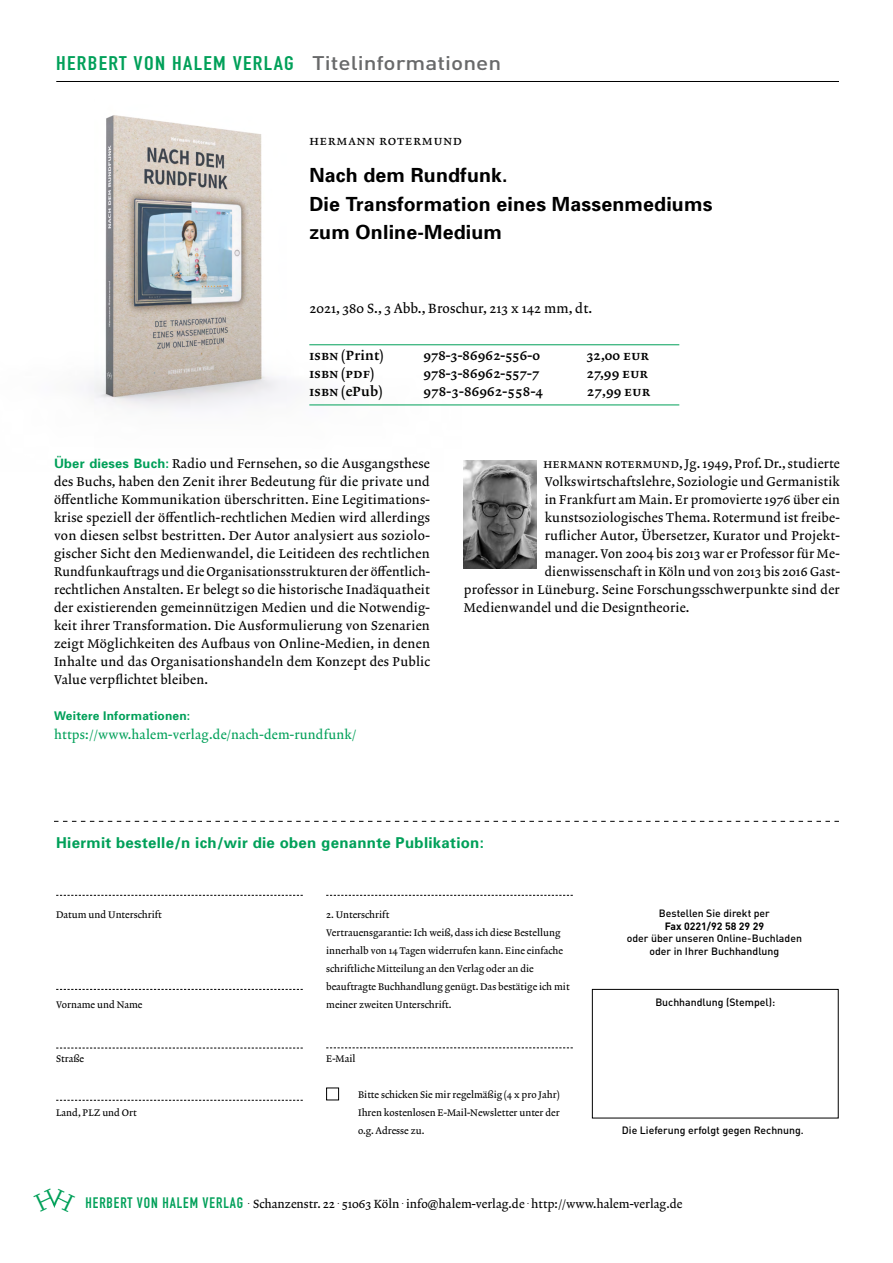
<style>
.page{position:relative;width:893px;height:1263px;background:#fff}
.page>*{position:absolute;margin:0;border:0;box-sizing:border-box;transform-origin:0 0}
.Titel{font:700 19.5px/28.5px "Univers";letter-spacing:.01em;color:#000}
.t1{font:19.5px "DIN Engschrift";letter-spacing:.06em;color:#00a059;scale:1.16 1}
.t2{font:700 15px "Univers";letter-spacing:.02em;color:#00a059}
.neu_body_isbn_klein{font:13.5px "Lexicon No 2 Roman C";letter-spacing:.015em;color:#000}
.Titel-2{font:13.5px "Lexicon No 2 Roman A";letter-spacing:.01em;color:#000}
.Autor_Herausgeber{font:13.5px "Lexicon No 2 Roman A";letter-spacing:.075em;color:#000}
.Body-1st{font:12.9px/18px "Lexicon No 2 Roman A";letter-spacing:.015em;color:#000;text-align:justify}
.t3{font:12.9px "Lexicon No 2 Roman A";letter-spacing:.015em;color:#00a059}
.t4{font:12px "Lexicon No 2 Roman A";color:#000}
.Body-1st-2{font:700 12px "Univers";letter-spacing:.015em;color:#00a059}
.t5{font:500 10.5px/12.6px "DIN";color:#000;text-align:center}
.t6{font:700 10.5px "DIN";color:#000}
.t7{font:9.75px/18px "Lexicon No 2 Roman A";color:#000}
.s1{font-family:"DIN";font-weight:500;color:#68696a}
.s2{font-family:"Univers";font-weight:700;color:#00a059}
.s3{font-family:"DIN Engschrift";font-size:15px;color:#00a059}
</style>
<div class="page">
<svg style="left:56px;top:895px;width:247px;height:1px"></svg>
<svg style="left:326px;top:895px;width:247px;height:1px"></svg>
<svg style="left:56px;top:989px;width:247px;height:1px"></svg>
<svg style="left:56px;top:1100px;width:247px;height:1px"></svg>
<svg style="left:56px;top:1048px;width:247px;height:1px"></svg>
<svg style="left:326px;top:1047px;width:247px;height:1px"></svg>
<div style="left:592px;top:989px;width:247px;height:129px;border:1px solid #000"></div>
<div style="left:326px;top:1087px;width:13px;height:13px;border:1px solid #000"></div>
<hr style="left:56px;top:81px;width:783px;height:1px;background:#000">
<svg style="left:54px;top:821px;width:785px;height:1px"></svg>
<img style="left:87px;top:115px;width:374px;height:294px">
<hr style="left:309px;top:344px;width:370px;height:1px;background:#00a059">
<hr style="left:309px;top:405px;width:370px;height:1px;background:#00a059">
<img style="left:464px;top:461px;width:72px;height:107px">
<h1 class="t1" style="left:56px;top:52px;width:385px">HERBERT VON HALEM VERLAG <span class="s1">Titelinformationen</span></h1>
<p class="Autor_Herausgeber" style="left:309px;top:133px;width:154px">Hermann Rotermund</p>
<p class="Titel" style="left:309px;top:160px;width:405px">Nach dem Rundfunk.<br>Die Transformation eines Massenmediums zum Online-Medium</p>
<p class="Titel-2" style="left:309px;top:301px;width:284px">2021, 380 S., 3 Abb., Broschur, 213 x 142 mm, dt.</p>
<p class="neu_body_isbn_klein" style="left:309px;top:347px;width:76px">ISBN (Print)</p>
<p class="neu_body_isbn_klein" style="left:423px;top:347px;width:118px">978-3-86962-556-0</p>
<p class="neu_body_isbn_klein" style="left:587px;top:347px;width:64px">32,00 EUR</p>
<p class="neu_body_isbn_klein" style="left:309px;top:365px;width:66px">ISBN (PDF)</p>
<p class="neu_body_isbn_klein" style="left:423px;top:365px;width:118px">978-3-86962-557-7</p>
<p class="neu_body_isbn_klein" style="left:587px;top:365px;width:63px">27,99 EUR</p>
<p class="neu_body_isbn_klein" style="left:309px;top:383px;width:74px">ISBN (ePub)</p>
<p class="neu_body_isbn_klein" style="left:423px;top:383px;width:121px">978-3-86962-558-4</p>
<p class="neu_body_isbn_klein" style="left:587px;top:383px;width:65px">27,99 EUR</p>
<p class="Body-1st" style="left:54px;top:455px;width:378px"><span class="s2">Über dieses Buch:</span> Radio und Fernsehen, so die Ausgangsthese des Buchs, haben den Zenit ihrer Bedeutung für die private und öffentliche Kommunikation überschritten. Eine Legitimations&shy;krise speziell der öffentlich-rechtlichen Medien wird allerdings von diesen selbst bestritten. Der Autor analysiert aus soziolo&shy;gischer Sicht den Medienwandel, die Leitideen des rechtlichen Rundfunkauftrags und die Organisationsstrukturen der öffentlich&shy;rechtlichen Anstalten. Er belegt so die historische Inadäquatheit der existierenden gemeinnützigen Medien und die Notwendig&shy;keit ihrer Transformation. Die Ausformulierung von Szenarien zeigt Möglichkeiten des Aufbaus von Online-Medien, in denen Inhalte und das Organisationshandeln dem Konzept des Public Value verpflichtet bleiben.</p>
<p class="Body-1st-2" style="left:54px;top:708px;width:138px">Weitere Informationen:</p>
<p class="t3" style="left:54px;top:727px;width:304px">https://www.halem-verlag.de/nach-dem-rundfunk/</p>
<p class="Body-1st" style="left:543px;top:455px;width:298px">Hermann Rotermund, Jg. 1949, Prof. Dr., studierte</p>
<p class="Body-1st" style="left:545px;top:473px;width:297px">Volkswirtschaftslehre, Soziologie und Germanistik</p>
<p class="Body-1st" style="left:545px;top:491px;width:297px">in Frankfurt am Main. Er promovierte 1976 über ein</p>
<p class="Body-1st" style="left:545px;top:509px;width:297px">kunstsoziologisches Thema. Rotermund ist freibe-</p>
<p class="Body-1st" style="left:545px;top:527px;width:297px">ruflicher Autor, Übersetzer, Kurator und Projekt-</p>
<p class="Body-1st" style="left:545px;top:545px;width:297px">manager. Von 2004 bis 2013 war er Professor für Me-</p>
<p class="Body-1st" style="left:545px;top:563px;width:297px">dienwissenschaft in Köln und von 2013 bis 2016 Gast-</p>
<p class="Body-1st" style="left:464px;top:581px;width:377px">professor in Lüneburg. Seine Forschungsschwerpunkte sind der</p>
<p class="Body-1st" style="left:464px;top:599px;width:227px">Medienwandel und die Designtheorie.</p>
<p class="t2" style="left:56px;top:832px;width:429px">Hiermit bestelle/n ich/wir die oben genannte Publikation:</p>
<p class="t7" style="left:56px;top:906px;width:107px">Datum und Unterschrift</p>
<p class="t7" style="left:326px;top:906px;width:245px">2. Unterschrift<br>Vertrauensgarantie: Ich weiß, dass ich diese Bestellung innerhalb von 14 Tagen widerrufen kann. Eine einfache schriftliche Mitteilung an den Verlag oder an die beauftragte Buchhandlung genügt. Das bestätige ich mit</p>
<p class="t7" style="left:56px;top:996px;width:88px">Vorname und Name</p>
<p class="t7" style="left:326px;top:996px;width:127px">meiner zweiten Unterschrift.</p>
<p class="t7" style="left:56px;top:1050px;width:29px">Straße</p>
<p class="t7" style="left:326px;top:1050px;width:31px">E-Mail</p>
<p class="t7" style="left:56px;top:1104px;width:82px">Land, PLZ und Ort</p>
<p class="t7" style="left:358px;top:1086px;width:203px;text-align:justify">Bitte schicken Sie mir regelmäßig (4 x pro Jahr)<br>Ihren kostenlosen E-Mail-Newsletter unter der o.g. Adresse zu.</p>
<p class="t5" style="left:659px;top:907px;width:112px">Bestellen Sie direkt per</p>
<p class="t6" style="left:665px;top:919px;width:101px">Fax 0221/92 58 29 29</p>
<p class="t5" style="left:627px;top:932px;width:177px">oder über unseren Online-Buchladen oder in Ihrer Buchhandlung</p>
<p class="t5" style="left:655px;top:996px;width:121px">Buchhandlung (Stempel):</p>
<p class="t5" style="left:622px;top:1123px;width:183px">Die Lieferung erfolgt gegen Rechnung.</p>
<p class="t4" style="left:86px;top:1197px;width:598px"><span class="s3">HERBERT VON HALEM VERLAG</span> <sup>.</sup> Schanzenstr. 22 <sup>.</sup> 51063 Köln <sup>.</sup> info@halem-verlag.de <sup>.</sup> http://www.halem-verlag.de</p>
</div>
